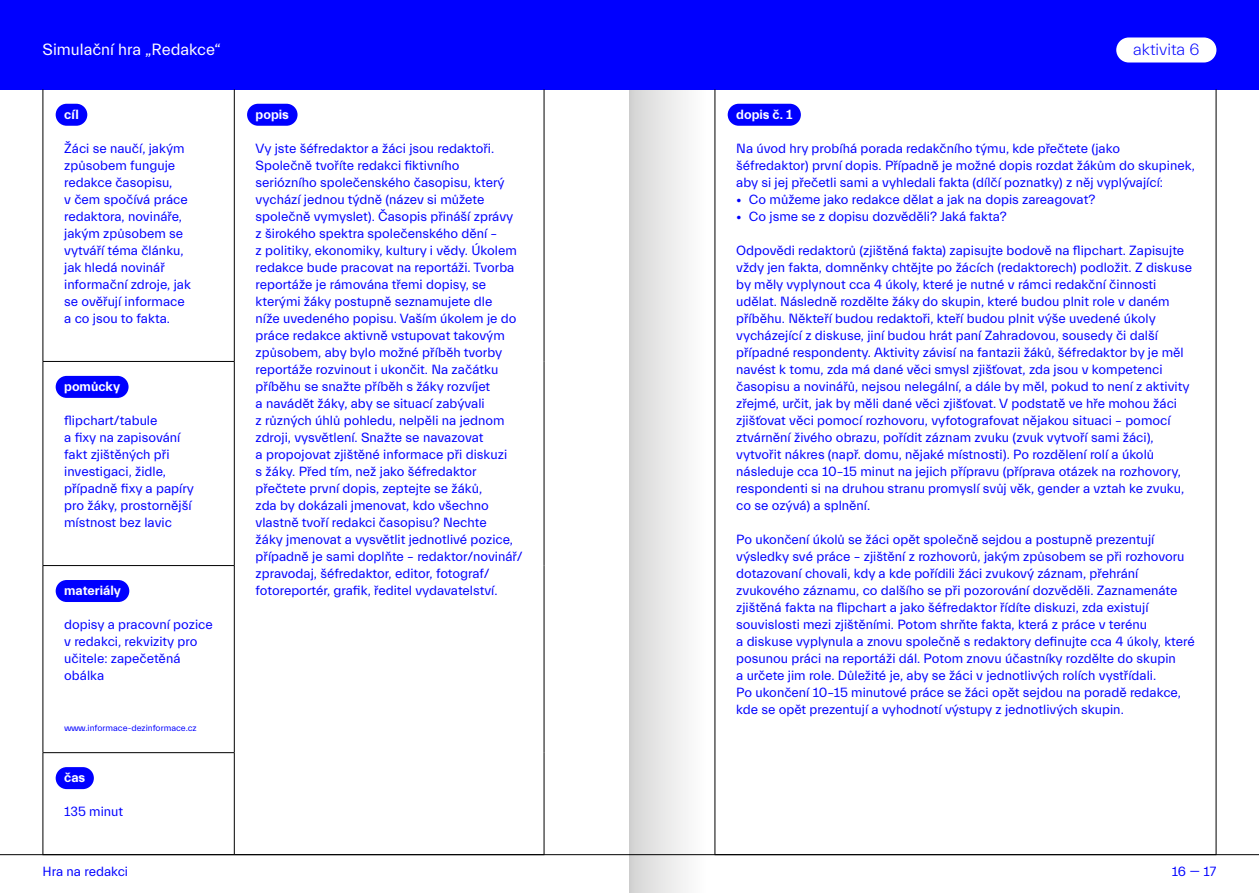
<style>
.page{position:relative;width:1259px;height:893px;background:#fff}
.page>*{position:absolute;margin:0;border:0;box-sizing:border-box;transform-origin:0 0}
.t1{font:16.5px "Everett";color:#fff}
.t2{font:300 16.5px "Everett";color:#00f}
.t3{font:13.5px/17px "Everett";color:#00f}
.t4{font:700 13.5px "Everett";color:#fff}
.t5{font:9px "Everett";color:#00f}
</style>
<div class="page">
<div style="left:629px;top:0;width:77px;height:893px;background:linear-gradient(to right,#d4d4d4,#fff)"></div>
<hr style="left:0;top:854px;width:1259px;height:1px;background:#000">
<div style="left:0;top:0;width:1259px;height:89px;background:#00f"></div>
<hr style="left:43px;top:89px;width:1px;height:272px;background:#000">
<hr style="left:234px;top:89px;width:1px;height:272px;background:#000">
<hr style="left:544px;top:89px;width:1px;height:272px;background:#000">
<hr style="left:43px;top:361px;width:192px;height:1px;background:#000">
<hr style="left:43px;top:362px;width:1px;height:203px;background:#000">
<hr style="left:234px;top:362px;width:1px;height:203px;background:#000">
<hr style="left:544px;top:361px;width:1px;height:205px;background:#000">
<hr style="left:43px;top:565px;width:192px;height:1px;background:#000">
<hr style="left:43px;top:566px;width:1px;height:186px;background:#000">
<hr style="left:234px;top:566px;width:1px;height:186px;background:#000">
<hr style="left:544px;top:566px;width:1px;height:187px;background:#000">
<hr style="left:43px;top:752px;width:192px;height:1px;background:#000">
<hr style="left:43px;top:753px;width:1px;height:101px;background:#000">
<hr style="left:234px;top:753px;width:1px;height:101px;background:#000">
<hr style="left:544px;top:753px;width:1px;height:101px;background:#000">
<div style="left:56px;top:104px;width:31px;height:22px;background:#00f;border-radius:11px"></div>
<div style="left:247px;top:104px;width:50px;height:22px;background:#00f;border-radius:11px"></div>
<div style="left:56px;top:376px;width:73px;height:22px;background:#00f;border-radius:11px"></div>
<div style="left:56px;top:580px;width:73px;height:22px;background:#00f;border-radius:11px"></div>
<div style="left:56px;top:767px;width:38px;height:22px;background:#00f;border-radius:11px"></div>
<hr style="left:714px;top:89px;width:1px;height:765px;background:#000">
<hr style="left:1215px;top:89px;width:1px;height:765px;background:#000">
<div style="left:727px;top:104px;width:74px;height:22px;background:#00f;border-radius:11px"></div>
<div style="left:1116px;top:37px;width:100px;height:25px;background:#fff;border-radius:13px"></div>
<p class="t1" style="left:43px;top:41px;width:180px">Simulační hra „Redakce“</p>
<p class="t4" style="left:64px;top:107px;width:16px">cíl</p>
<p class="t3" style="left:64px;top:140px;width:128px">Žáci se naučí, jakým způsobem funguje redakce časopisu,<br>v čem spočívá práce redaktora, novináře, jakým způsobem se vytváří téma článku, jak hledá novinář informační zdroje, jak se ověřují informace a co jsou to fakta.</p>
<p class="t4" style="left:64px;top:379px;width:57px">pomůcky</p>
<p class="t3" style="left:64px;top:412px;width:131px">flipchart/tabule<br>a fixy na zapisování fakt zjištěných při investigaci, židle, případně fixy a papíry pro žáky, prostornější místnost bez lavic</p>
<p class="t4" style="left:64px;top:583px;width:58px">materiály</p>
<p class="t3" style="left:64px;top:617px;width:150px">dopisy a pracovní pozice v redakci, rekvizity pro učitele: zapečetěná obálka</p>
<p class="t5" style="left:64px;top:723px;width:134px">www.informace-dezinformace.cz</p>
<p class="t4" style="left:64px;top:770px;width:23px">čas</p>
<p class="t3" style="left:64px;top:804px;width:60px">135 minut</p>
<p class="t4" style="left:255px;top:107px;width:35px">popis</p>
<p class="t3" style="left:255px;top:140px;width:268px">Vy jste šéfredaktor a žáci jsou redaktoři.<br>Společně tvoříte redakci fiktivního seriózního společenského časopisu, který vychází jednou týdně (název si můžete společně vymyslet). Časopis přináší zprávy z širokého spektra společenského dění –<br>z politiky, ekonomiky, kultury i vědy. Úkolem redakce bude pracovat na reportáži. Tvorba reportáže je rámována třemi dopisy, se kterými žáky postupně seznamujete dle<br>níže uvedeného popisu. Vaším úkolem je do práce redakce aktivně vstupovat takovým způsobem, aby bylo možné příběh tvorby reportáže rozvinout i ukončit. Na začátku příběhu se snažte příběh s žáky rozvíjet<br>a navádět žáky, aby se situací zabývali<br>z různých úhlů pohledu, nelpěli na jednom zdroji, vysvětlení. Snažte se navazovat<br>a propojovat zjištěné informace při diskuzi<br>s žáky. Před tím, než jako šéfredaktor přečtete první dopis, zeptejte se žáků,<br>zda by dokázali jmenovat, kdo všechno vlastně tvoří redakci časopisu? Nechte<br>žáky jmenovat a vysvětlit jednotlivé pozice, případně je sami doplňte – redaktor/novinář/ zpravodaj, šéfredaktor, editor, fotograf/ fotoreportér, grafik, ředitel vydavatelství.</p>
<p class="t2" style="left:1133px;top:41px;width:68px">aktivita 6</p>
<p class="t4" style="left:736px;top:107px;width:58px">dopis č. 1</p>
<p class="t3" style="left:736px;top:140px;width:460px">Na úvod hry probíhá porada redakčního týmu, kde přečtete (jako šéfredaktor) první dopis. Případně je možné dopis rozdat žákům do skupinek, aby si jej přečetli sami a vyhledali fakta (dílčí poznatky) z něj vyplývající:</p>
<p class="t3" style="left:736px;top:191px;width:361px">• Co můžeme jako redakce dělat a jak na dopis zareagovat?</p>
<p class="t3" style="left:736px;top:208px;width:272px">• Co jsme se z dopisu dozvěděli? Jaká fakta?</p>
<p class="t3" style="left:736px;top:242px;width:457px">Odpovědi redaktorů (zjištěná fakta) zapisujte bodově na flipchart. Zapisujte vždy jen fakta, domněnky chtějte po žácích (redaktorech) podložit. Z diskuse by měly vyplynout cca 4 úkoly, které je nutné v rámci redakční činnosti udělat. Následně rozdělte žáky do skupin, které budou plnit role v daném příběhu. Někteří budou redaktoři, kteří budou plnit výše uvedené úkoly vycházející z diskuse, jiní budou hrát paní Zahradovou, sousedy či další případné respondenty. Aktivity závisí na fantazii žáků, šéfredaktor by je měl navést k tomu, zda má dané věci smysl zjišťovat, zda jsou v kompetenci časopisu a novinářů, nejsou nelegální, a dále by měl, pokud to není z aktivity zřejmé, určit, jak by měli dané věci zjišťovat. V podstatě ve hře mohou žáci zjišťovat věci pomocí rozhovoru, vyfotografovat nějakou situaci – pomocí ztvárnění živého obrazu, pořídit záznam zvuku (zvuk vytvoří sami žáci), vytvořit nákres (např. domu, nějaké místnosti). Po rozdělení rolí a úkolů následuje cca 10–15 minut na jejich přípravu (příprava otázek na rozhovory, respondenti si na druhou stranu promyslí svůj věk, gender a vztah ke zvuku, co se ozývá) a splnění.</p>
<p class="t3" style="left:736px;top:532px;width:460px">Po ukončení úkolů se žáci opět společně sejdou a postupně prezentují výsledky své práce – zjištění z rozhovorů, jakým způsobem se při rozhovoru dotazovaní chovali, kdy a kde pořídili žáci zvukový záznam, přehrání zvukového záznamu, co dalšího se při pozorování dozvěděli. Zaznamenáte zjištěná fakta na flipchart a jako šéfredaktor řídíte diskuzi, zda existují souvislosti mezi zjištěními. Potom shrňte fakta, která z práce v terénu<br>a diskuse vyplynula a znovu společně s redaktory definujte cca 4 úkoly, které posunou práci na reportáži dál. Potom znovu účastníky rozdělte do skupin<br>a určete jim role. Důležité je, aby se žáci v jednotlivých rolích vystřídali.<br>Po ukončení 10–15 minutové práce se žáci opět sejdou na poradě redakce, kde se opět prezentují a vyhodnotí výstupy z jednotlivých skupin.</p>
<p class="t3" style="left:43px;top:863px;width:87px">Hra na redakci</p>
<p class="t3" style="left:1172px;top:863px;width:46px">16 — 17</p>
</div>
